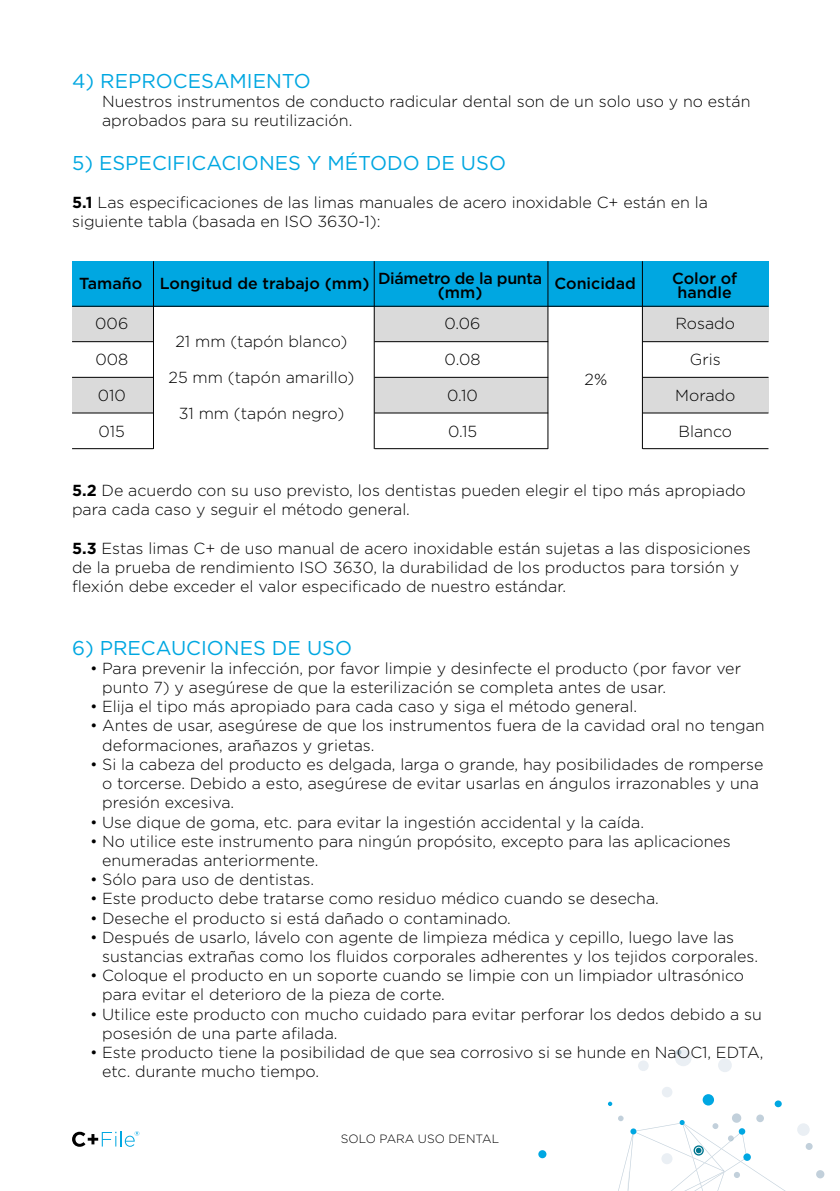
<style>
.page{position:relative;width:840px;height:1191px;background:#fff}
.page>*{position:absolute;margin:0;border:0;box-sizing:border-box;transform-origin:0 0}
.t1{font:20px "Gotham";color:#00a7e1}
.t2{font:300 16px/19.2px "Gotham";color:#000}
.t3{font:500 16px/14px "Gotham";color:#000;text-align:center}
.t4{font:300 12px "Gotham";color:#000}
.s1{font-weight:700}
</style>
<div class="page">
<div style="left:702px;top:1094px;width:11px;height:11px;background:#00a7e2;border-radius:50%"></div>
<svg style="left:608px;top:1101px;width:4px;height:5px"></svg>
<div style="left:538px;top:1150px;width:8px;height:8px;background:#00a7e2;border-radius:50%"></div>
<div style="left:774px;top:1100px;width:7px;height:7px;background:#00a7e2;border-radius:50%"></div>
<svg style="left:805px;top:1143px;width:7px;height:7px"></svg>
<svg style="left:816px;top:1170px;width:8px;height:8px"></svg>
<svg style="left:618px;top:1113px;width:167px;height:78px"></svg>
<div style="left:717px;top:1058px;width:14px;height:14px;background:#eaeff4;border-radius:7px"></div>
<div style="left:637px;top:1060px;width:11px;height:11px;background:#eaeff4;border-radius:5px"></div>
<div style="left:661px;top:1086px;width:11px;height:11px;background:#eaeff4;border-radius:5px"></div>
<svg style="left:675px;top:1049px;width:16px;height:17px"></svg>
<div style="left:661px;top:1153px;width:11px;height:11px;background:#eaeff4;border-radius:6px"></div>
<div style="left:796px;top:1123px;width:13px;height:12px;background:#eaeff4;border-radius:6px"></div>
<div style="left:72px;top:306px;width:81px;height:36px;background:#dadada"></div>
<div style="left:641px;top:306px;width:127px;height:36px;background:#dadada"></div>
<div style="left:374px;top:306px;width:174px;height:36px;background:#dadada"></div>
<div style="left:72px;top:377px;width:81px;height:36px;background:#dadada"></div>
<div style="left:641px;top:377px;width:127px;height:36px;background:#dadada"></div>
<div style="left:374px;top:377px;width:174px;height:36px;background:#dadada"></div>
<div style="left:72px;top:261px;width:696px;height:45px;background:#00a7e1"></div>
<hr style="left:72px;top:306px;width:696px;height:1px;background:#000">
<hr style="left:72px;top:341px;width:81px;height:1px;background:#000">
<hr style="left:642px;top:341px;width:126px;height:1px;background:#000">
<hr style="left:374px;top:341px;width:174px;height:1px;background:#000">
<hr style="left:72px;top:413px;width:81px;height:1px;background:#000">
<hr style="left:642px;top:413px;width:126px;height:1px;background:#000">
<hr style="left:374px;top:413px;width:174px;height:1px;background:#000">
<hr style="left:72px;top:377px;width:81px;height:1px;background:#000">
<hr style="left:642px;top:377px;width:126px;height:1px;background:#000">
<hr style="left:374px;top:377px;width:174px;height:1px;background:#000">
<hr style="left:72px;top:448px;width:81px;height:1px;background:#000">
<hr style="left:642px;top:448px;width:126px;height:1px;background:#000">
<hr style="left:374px;top:448px;width:173px;height:1px;background:#000">
<hr style="left:641px;top:261px;width:1px;height:188px;background:#000">
<hr style="left:547px;top:261px;width:1px;height:188px;background:#000">
<hr style="left:373px;top:261px;width:1px;height:188px;background:#000">
<hr style="left:153px;top:261px;width:1px;height:188px;background:#000">
<svg style="left:72px;top:1131px;width:67px;height:15px"></svg>
<p class="t1" style="left:72px;top:68px;width:240px">4) REPROCESAMIENTO</p>
<p class="t2" style="left:102px;top:92px;width:649px">Nuestros instrumentos de conducto radicular dental son de un solo uso y no están aprobados para su reutilización.</p>
<p class="t1" style="left:72px;top:150px;width:435px">5) ESPECIFICACIONES Y MÉTODO DE USO</p>
<p class="t2" style="left:72px;top:192px;width:637px"><span class="s1">5.1</span> Las especificaciones de las limas manuales de acero inoxidable C+ están en la siguiente tabla (basada en ISO 3630-1):</p>
<p class="t3" style="left:79px;top:276px;width:464px">Tamaño Longitud de trabajo (mm) Diámetro de la punta</p>
<p class="t3" style="left:437px;top:285px;width:46px">(mm)</p>
<p class="t2" style="left:95px;top:313px;width:34px">006</p>
<p class="t2" style="left:95px;top:349px;width:34px">008</p>
<p class="t2" style="left:98px;top:385px;width:29px">010</p>
<p class="t2" style="left:99px;top:421px;width:28px">015</p>
<p class="t2" style="left:175px;top:332px;width:173px">21 mm (tapón blanco)</p>
<p class="t2" style="left:168px;top:368px;width:187px">25 mm (tapón amarillo)</p>
<p class="t2" style="left:179px;top:404px;width:167px">31 mm (tapón negro)</p>
<p class="t2" style="left:444px;top:313px;width:38px">0.06</p>
<p class="t2" style="left:444px;top:349px;width:37px">0.08</p>
<p class="t2" style="left:447px;top:385px;width:32px">0.10</p>
<p class="t2" style="left:448px;top:421px;width:30px">0.15</p>
<p class="t3" style="left:554px;top:276px;width:83px">Conicidad</p>
<p class="t3" style="left:671px;top:271px;width:67px">Color of handle</p>
<p class="t2" style="left:584px;top:369px;width:24px">2%</p>
<p class="t2" style="left:675px;top:313px;width:61px">Rosado</p>
<p class="t2" style="left:689px;top:349px;width:32px">Gris</p>
<p class="t2" style="left:674px;top:385px;width:62px">Morado</p>
<p class="t2" style="left:678px;top:421px;width:55px">Blanco</p>
<p class="t2" style="left:72px;top:480px;width:675px"><span class="s1">5.2</span> De acuerdo con su uso previsto, los dentistas pueden elegir el tipo más apropiado para cada caso y seguir el método general.</p>
<p class="t2" style="left:72px;top:538px;width:679px"><span class="s1">5.3</span> Estas limas C+ de uso manual de acero inoxidable están sujetas a las disposiciones de la prueba de rendimiento ISO 3630, la durabilidad de los productos para torsión y flexión debe exceder el valor especificado de nuestro estándar.</p>
<p class="t1" style="left:72px;top:635px;width:281px">6) PRECAUCIONES DE USO</p>
<p class="t2" style="left:102px;top:658px;width:640px;text-indent:-12px">• Para prevenir la infección, por favor limpie y desinfecte el producto (por favor ver punto 7) y asegúrese de que la esterilización se completa antes de usar.</p>
<p class="t2" style="left:90px;top:696px;width:548px">• Elija el tipo más apropiado para cada caso y siga el método general.</p>
<p class="t2" style="left:102px;top:716px;width:663px;text-indent:-12px">• Antes de usar, asegúrese de que los instrumentos fuera de la cavidad oral no tengan deformaciones, arañazos y grietas.</p>
<p class="t2" style="left:102px;top:754px;width:662px;text-indent:-12px">• Si la cabeza del producto es delgada, larga o grande, hay posibilidades de romperse o torcerse. Debido a esto, asegúrese de evitar usarlas en ángulos irrazonables y una presión excesiva.</p>
<p class="t2" style="left:90px;top:812px;width:555px">• Use dique de goma, etc. para evitar la ingestión accidental y la caída.</p>
<p class="t2" style="left:102px;top:831px;width:630px;text-indent:-12px">• No utilice este instrumento para ningún propósito, excepto para las aplicaciones enumeradas anteriormente.</p>
<p class="t2" style="left:90px;top:869px;width:225px">• Sólo para uso de dentistas.</p>
<p class="t2" style="left:90px;top:888px;width:570px">• Este producto debe tratarse como residuo médico cuando se desecha.</p>
<p class="t2" style="left:90px;top:908px;width:422px">• Deseche el producto si está dañado o contaminado.</p>
<p class="t2" style="left:102px;top:927px;width:657px;text-indent:-12px">• Después de usarlo, lávelo con agente de limpieza médica y cepillo, luego lave las sustancias extrañas como los fluidos corporales adherentes y los tejidos corporales.</p>
<p class="t2" style="left:102px;top:965px;width:643px;text-indent:-12px">• Coloque el producto en un soporte cuando se limpie con un limpiador ultrasónico para evitar el deterioro de la pieza de corte.</p>
<p class="t2" style="left:102px;top:1004px;width:661px;text-indent:-12px">• Utilice este producto con mucho cuidado para evitar perforar los dedos debido a su posesión de una parte afilada.</p>
<p class="t2" style="left:102px;top:1042px;width:662px;text-indent:-12px">• Este producto tiene la posibilidad de que sea corrosivo si se hunde en NaOC1, EDTA, etc. durante mucho tiempo.</p>
<p class="t4" style="left:340px;top:1130px;width:160px">SOLO PARA USO DENTAL</p>
</div>
